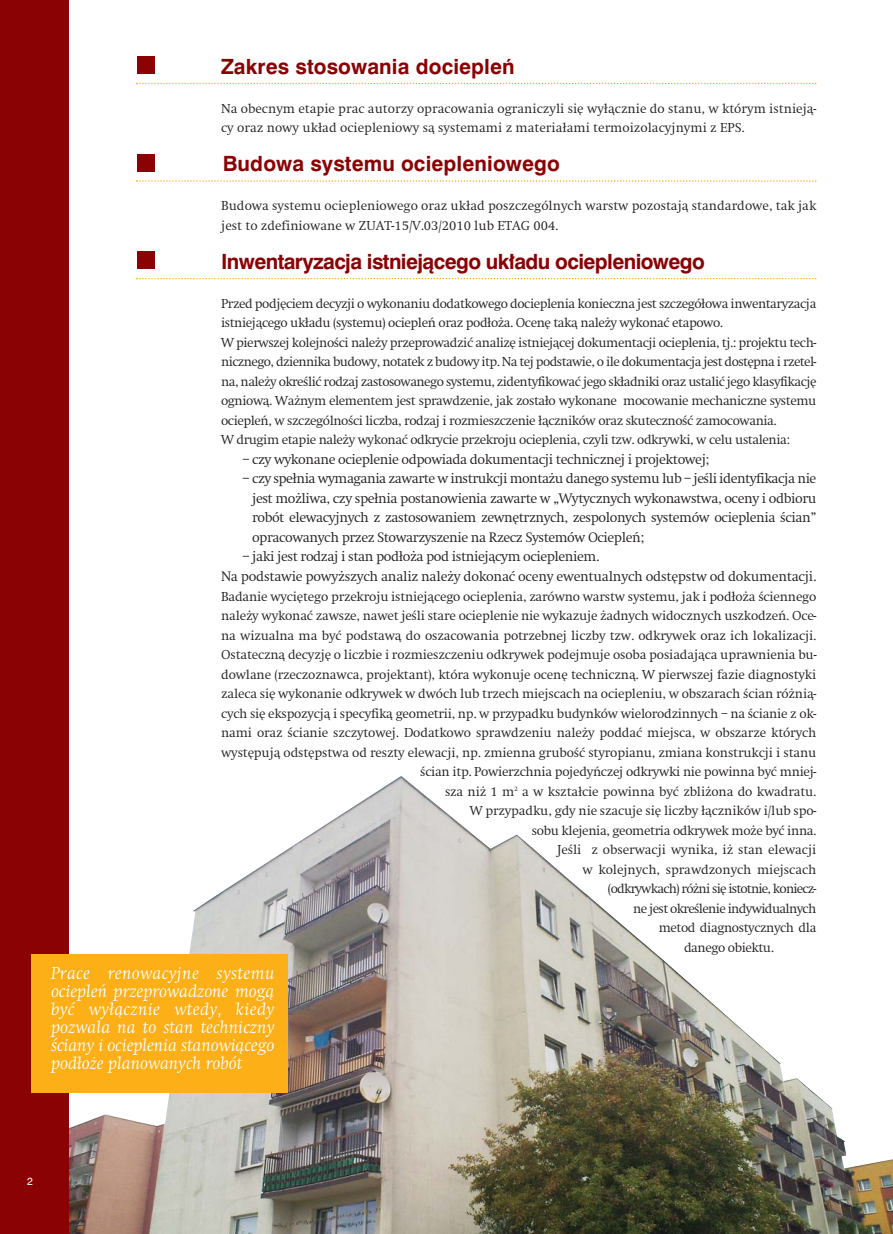
<style>
.page{position:relative;width:893px;height:1234px;background:#fff}
.page>*{position:absolute;margin:0;border:0;box-sizing:border-box;transform-origin:0 0}
.t1{font:700 21px "Swiss 721 PL";letter-spacing:.005em;color:#8b0204}
.t2{font:700 21px "Swiss 721 PL";letter-spacing:-.03em;color:#8b0204}
.t3{font:italic 300 18px/18px "Swift P Lil";color:#fff;text-align:justify}
.t4{font:300 14.25px/19.5px "Swift P Lil";letter-spacing:-.03em;color:#231f20;text-align:justify}
.t5{font:300 13.5px/19.5px "Swift P Lil";letter-spacing:-.015em;color:#231f20}
.t6{font:300 13.5px/19.5px "Swift P Lil";letter-spacing:-.035em;color:#231f20}
.t7{font:300 13.5px "Swift P Lil";letter-spacing:-.06em;color:#231f20}
.t8{font:300 13.5px "Swift P Lil";letter-spacing:-.05em;color:#231f20}
.t9{font:10.5px "Swiss 721 PL";color:#fff}
</style>
<div class="page">
<img style="left:68px;top:775px;width:825px;height:458px">
<div style="left:0;top:0;width:68px;height:1233px;background:#8b0204"></div>
<svg style="left:136px;top:83px;width:680px;height:1px"></svg>
<svg style="left:136px;top:180px;width:680px;height:2px"></svg>
<svg style="left:136px;top:278px;width:680px;height:1px"></svg>
<div style="left:138px;top:252px;width:17px;height:17px;background:#8b0204"></div>
<div style="left:138px;top:154px;width:17px;height:17px;background:#8b0204"></div>
<div style="left:138px;top:57px;width:17px;height:17px;background:#8b0204"></div>
<div style="left:31px;top:953px;width:256px;height:139px;background:#fcaf17"></div>
<h1 class="t1" style="left:221px;top:56px;width:295px">Zakres stosowania dociepleƒ</h1>
<p class="t5" style="left:221px;top:100px;width:597px">Na obecnym etapie prac autorzy opracowania ograniczyli si´ wy∏àcznie do stanu, w którym istniejà&shy;cy oraz nowy uk∏ad ociepleniowy sà systemami z materia∏ami termoizolacyjnymi z EPS.</p>
<h1 class="t1" style="left:223px;top:153px;width:339px">Budowa systemu ociepleniowego</h1>
<p class="t5" style="left:221px;top:197px;width:597px">Budowa systemu ociepleniowego oraz uk∏ad poszczególnych warstw pozostajà standardowe, tak jak jest to zdefiniowane w ZUAT-15/V.03/2010 lub ETAG 004.</p>
<h1 class="t2" style="left:221px;top:251px;width:485px">Inwentaryzacja istniejàcego uk∏adu ociepleniowego</h1>
<p class="t6" style="left:221px;top:295px;width:597px">Przed podj´ciem decyzji o wykonaniu dodatkowego docieplenia konieczna jest szczegó∏owa inwentaryzacja istniejàcego uk∏adu (systemu) ociepleƒ oraz pod∏o˝a. Ocen´ takà nale˝y wykonaç etapowo.<br>W pierwszej kolejnoÊci nale˝y przeprowadziç analiz´ istniejàcej dokumentacji ocieplenia, tj.: projektu tech&shy;nicznego, dziennika budowy, notatek z budowy itp. Na tej podstawie, o ile dokumentacja jest dost´pna i rzetel&shy;na, nale˝y okreÊliç rodzaj zastosowanego systemu, zidentyfikowaç jego sk∏adniki oraz ustaliç jego klasyfikacj´ ogniowà. Wa˝nym elementem jest sprawdzenie, jak zosta∏o wykonane mocowanie mechaniczne systemu ociepleƒ, w szczególnoÊci liczba, rodzaj i rozmieszczenie ∏àczników oraz skutecznoÊç zamocowania.<br>W drugim etapie nale˝y wykonaç odkrycie przekroju ocieplenia, czyli tzw. odkrywki, w celu ustalenia:</p>
<p class="t4" style="left:242px;top:451px;width:469px">– czy wykonane ocieplenie odpowiada dokumentacji technicznej i projektowej;</p>
<p class="t4" style="left:252px;top:470px;width:566px;text-indent:-10px">– czy spe∏nia wymagania zawarte w instrukcji monta˝u danego systemu lub – jeÊli identyfikacja nie jest mo˝liwa, czy spe∏nia postanowienia zawarte w „Wytycznych wykonawstwa, oceny i odbioru robót elewacyjnych z zastosowaniem zewn´trznych, zespolonych systemów ocieplenia Êcian” opracowanych przez Stowarzyszenie na Rzecz Systemów Ociepleƒ;</p>
<p class="t4" style="left:221px;top:548px;width:597px;text-indent:21px">– jaki jest rodzaj i stan pod∏o˝a pod istniejàcym ociepleniem.<br>Na podstawie powy˝szych analiz nale˝y dokonaç oceny ewentualnych odst´pstw od dokumentacji.</p>
<p class="t5" style="left:221px;top:587px;width:597px">Badanie wyci´tego przekroju istniejàcego ocieplenia, zarówno warstw systemu, jak i pod∏o˝a Êciennego</p>
<p class="t5" style="left:221px;top:607px;width:597px">nale˝y wykonaç zawsze, nawet jeÊli stare ocieplenie nie wykazuje ˝adnych widocznych uszkodzeƒ. Oce-</p>
<p class="t5" style="left:221px;top:626px;width:597px">na wizualna ma byç podstawà do oszacowania potrzebnej liczby tzw. odkrywek oraz ich lokalizacji.</p>
<p class="t5" style="left:221px;top:646px;width:597px">Ostatecznà decyzj´ o liczbie i rozmieszczeniu odkrywek podejmuje osoba posiadajàca uprawnienia bu-</p>
<p class="t5" style="left:221px;top:665px;width:597px">dowlane (rzeczoznawca, projektant), która wykonuje ocen´ technicznà. W pierwszej fazie diagnostyki</p>
<p class="t5" style="left:221px;top:685px;width:597px">zaleca si´ wykonanie odkrywek w dwóch lub trzech miejscach na ociepleniu, w obszarach Êcian ró˝nià-</p>
<p class="t5" style="left:221px;top:704px;width:597px">cych si´ ekspozycjà i specyfikà geometrii, np. w przypadku budynków wielorodzinnych – na Êcianie z ok-</p>
<p class="t5" style="left:221px;top:724px;width:597px">nami oraz Êcianie szczytowej. Dodatkowo sprawdzeniu nale˝y poddaç miejsca, w obszarze których</p>
<p class="t5" style="left:221px;top:743px;width:597px">wyst´pujà odst´pstwa od reszty elewacji, np. zmienna gruboÊç styropianu, zmiana konstrukcji i stanu</p>
<p class="t5" style="left:420px;top:763px;width:398px">Êcian itp. Powierzchnia pojedyƒczej odkrywki nie powinna byç mniej-</p>
<p class="t5" style="left:445px;top:782px;width:373px">sza ni˝ 1 m<sup>2</sup> a w kszta∏cie powinna byç zbli˝ona do kwadratu.</p>
<p class="t5" style="left:470px;top:802px;width:348px">W przypadku, gdy nie szacuje si´ liczby ∏àczników i/lub spo-</p>
<p class="t5" style="left:532px;top:821px;width:286px">sobu klejenia, geometria odkrywek mo˝e byç inna.</p>
<p class="t5" style="left:557px;top:841px;width:261px">JeÊli z obserwacji wynika, i˝ stan elewacji</p>
<p class="t5" style="left:583px;top:860px;width:235px">w kolejnych, sprawdzonych miejscach</p>
<p class="t7" style="left:608px;top:883px;width:210px">(odkrywkach) ró˝ni si´ istotnie, koniecz-</p>
<p class="t8" style="left:633px;top:902px;width:185px">ne jest okreÊlenie indywidualnych</p>
<p class="t5" style="left:659px;top:919px;width:159px">metod diagnostycznych dla</p>
<p class="t6" style="left:684px;top:938px;width:91px">danego obiektu.</p>
<h2 class="t3" style="left:51px;top:965px;width:225px">Prace renowacyjne systemu ociepleƒ przeprowadzone mogà byç wy∏àcznie wtedy, kiedy pozwala na to stan techniczny Êciany i ocieplenia stanowiàcego pod∏o˝e planowanych robót</h2>
<p class="t9" style="left:27px;top:1175px;width:7px">2</p>
</div>
